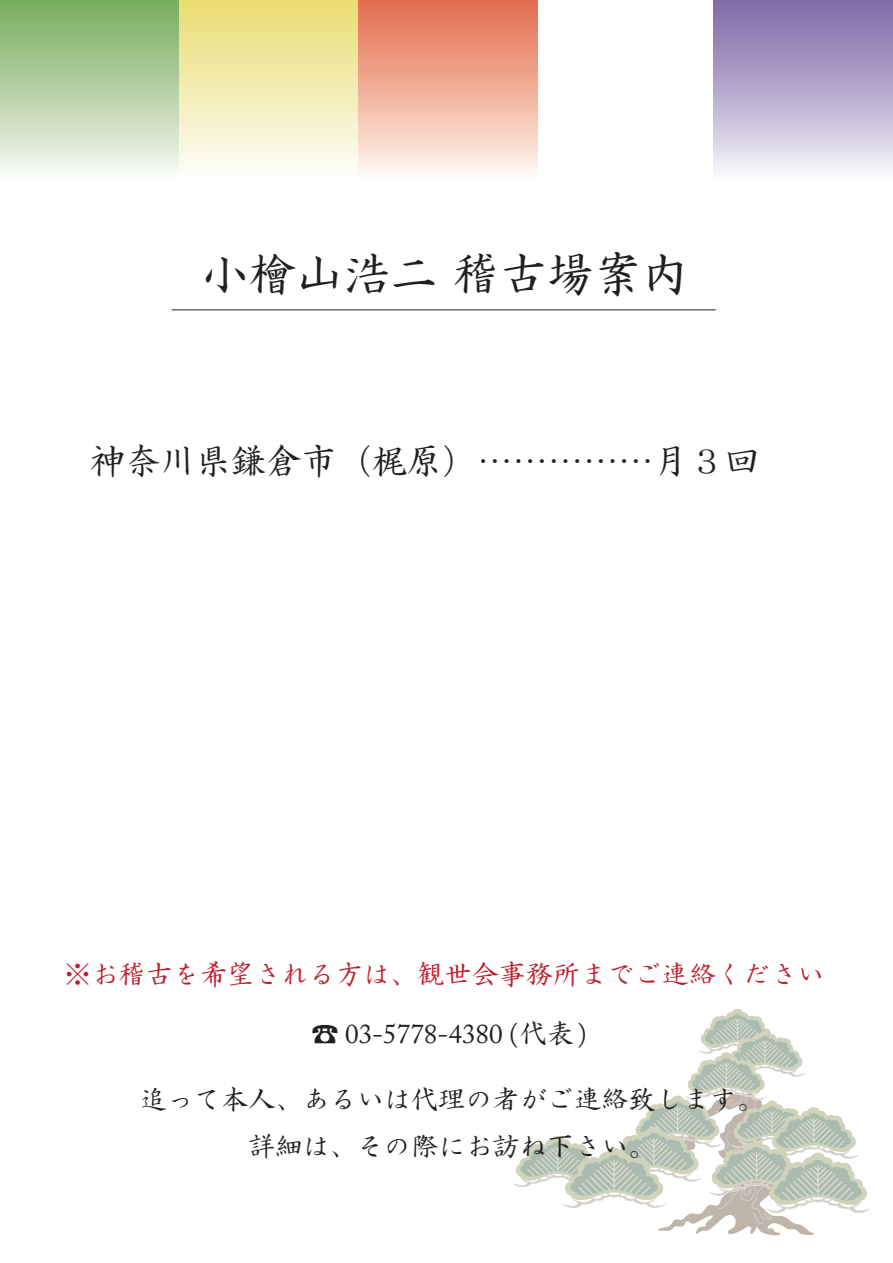
<style>
.page{position:relative;width:893px;height:1263px;background:#fff}
.page>*{position:absolute;margin:0;border:0;box-sizing:border-box;transform-origin:0 0}
.t1{font:47.25px "HG Seikaishotai PRO";color:#231f20}
.t2{font:35.25px "HG Seikaishotai PRO";color:#231f20}
.t3{font:27.15px/47.5px "HG Seikaishotai PRO";color:#231f20;text-align:center}
.t4{font:27.15px "HG Seikaishotai PRO";color:#be1d2c}
.t5{font:27.15px "Adobe Caslon Pro";color:#231f20}
.s1{font-family:"Koz Go Pro"}
.s2{font-family:"HG Seikaishotai PRO"}
</style>
<div class="page">
<img style="left:514px;top:1009px;width:356px;height:227px">
<hr style="left:172px;top:310px;width:544px;height:1px;background:#231f20">
<div style="left:0;top:0;width:179px;height:181px;background:linear-gradient(to bottom,#75ab5a,#fbfaf7)"></div>
<div style="left:179px;top:0;width:179px;height:180px;background:linear-gradient(to bottom,#eadc70,#fdfdfb)"></div>
<div style="left:358px;top:0;width:179px;height:180px;background:linear-gradient(to bottom,#e46a49,#fef9f1)"></div>
<div style="left:714px;top:0;width:179px;height:180px;background:linear-gradient(to bottom,#7c64a4,#f5f5f9)"></div>
<h1 class="t1" style="left:202px;top:250px;width:489px">小檜山浩二 稽古場案内</h1>
<p class="t2" style="left:90px;top:443px;width:671px">神奈川県鎌倉市（梶原）……………月３回</p>
<p class="t4" style="left:64px;top:960px;width:762px">※お稽古を希望される方は、観世会事務所までご連絡ください</p>
<p class="t5" style="left:312px;top:1018px;width:277px"><span class="s1">☎</span> 03-5778-4380 (<span class="s2">代表</span>)</p>
<p class="t3" style="left:140px;top:1075px;width:626px">追って本人、あるいは代理の者がご連絡致します。詳細は、その際にお訪ね下さい。</p>
</div>
